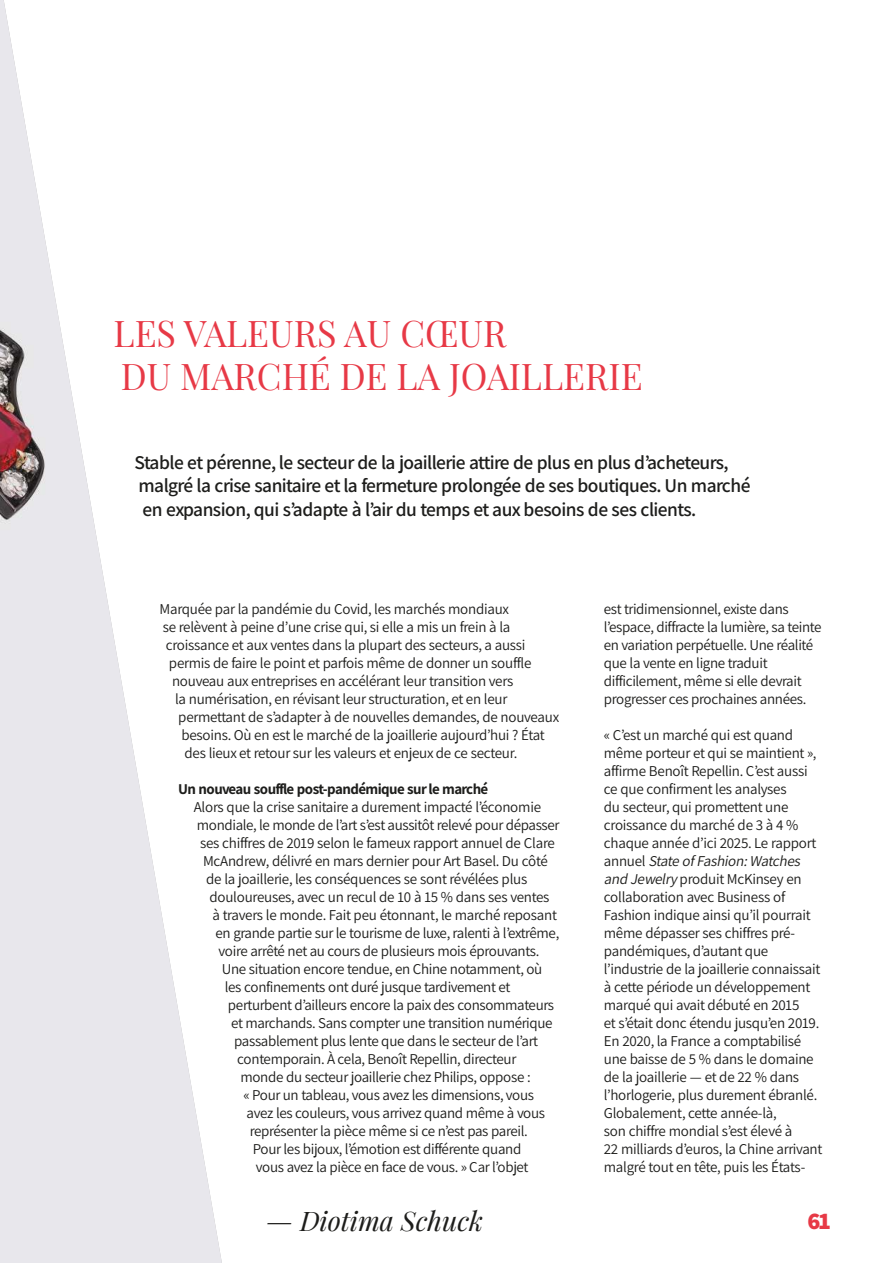
<style>
.page{position:relative;width:893px;height:1263px;background:#fff}
.page>*{position:absolute;margin:0;border:0;box-sizing:border-box;transform-origin:0 0}
.t1{font:36px/43.2px "Playfair Display";color:#e73946}
.t2{font:italic 27px "Playfair Display";color:#1d1d1b}
.t3{font:800 24px "Assistant Roman";color:#e73946}
.t4{font:600 19.5px/23.4px "Assistant Roman";letter-spacing:-.03em;color:#1d1d1b}
.t5{font:15px/18px "Assistant Roman";letter-spacing:-.02em;color:#1d1d1b}
.t6{font:700 15px "Assistant Roman";letter-spacing:-.04em;color:#1d1d1b}
.s1{font-style:italic}
</style>
<div class="page">
<img style="left:0;top:0;width:222px;height:1263px">
<h1 class="t1" style="left:113px;top:311px;width:531px">LES VALEURS AU CŒUR<br>DU MARCHÉ DE LA JOAILLERIE</h1>
<h3 class="t4" style="left:134px;top:450px;width:618px">Stable et pérenne, le secteur de la joaillerie attire de plus en plus d’acheteurs, malgré la crise sanitaire et la fermeture prolongée de ses boutiques. Un marché en expansion, qui s’adapte à l’air du temps et aux besoins de ses clients.</h3>
<p class="t5" style="left:160px;top:600px;width:351px">Marquée par la pandémie du Covid, les marchés mondiaux</p>
<p class="t5" style="left:163px;top:618px;width:349px">se relèvent à peine d’une crise qui, si elle a mis un frein à la</p>
<p class="t5" style="left:166px;top:636px;width:361px">croissance et aux ventes dans la plupart des secteurs, a aussi</p>
<p class="t5" style="left:169px;top:654px;width:364px">permis de faire le point et parfois même de donner un souffle</p>
<p class="t5" style="left:172px;top:672px;width:343px">nouveau aux entreprises en accélérant leur transition vers</p>
<p class="t5" style="left:175px;top:690px;width:334px">la numérisation, en révisant leur structuration, et en leur</p>
<p class="t5" style="left:178px;top:708px;width:382px">permettant de s’adapter à de nouvelles demandes, de nouveaux</p>
<p class="t5" style="left:181px;top:726px;width:365px">besoins. Où en est le marché de la joaillerie aujourd’hui ? État</p>
<p class="t5" style="left:184px;top:744px;width:334px">des lieux et retour sur les valeurs et enjeux de ce secteur.</p>
<p class="t5" style="left:194px;top:798px;width:349px">Alors que la crise sanitaire a durement impacté l’économie</p>
<p class="t5" style="left:197px;top:816px;width:364px">mondiale, le monde de l’art s’est aussitôt relevé pour dépasser</p>
<p class="t5" style="left:200px;top:834px;width:356px">ses chiffres de 2019 selon le fameux rapport annuel de Clare</p>
<p class="t5" style="left:203px;top:852px;width:346px">McAndrew, délivré en mars dernier pour Art Basel. Du côté</p>
<p class="t5" style="left:206px;top:870px;width:323px">de la joaillerie, les conséquences se sont révélées plus</p>
<p class="t5" style="left:209px;top:888px;width:342px">douloureuses, avec un recul de 10 à 15 % dans ses ventes</p>
<p class="t5" style="left:212px;top:906px;width:346px">à travers le monde. Fait peu étonnant, le marché reposant</p>
<p class="t5" style="left:216px;top:924px;width:345px">en grande partie sur le tourisme de luxe, ralenti à l’extrême,</p>
<p class="t5" style="left:219px;top:942px;width:322px">voire arrêté net au cours de plusieurs mois éprouvants.</p>
<p class="t5" style="left:222px;top:960px;width:322px">Une situation encore tendue, en Chine notamment, où</p>
<p class="t5" style="left:225px;top:978px;width:287px">les confinements ont duré jusque tardivement et</p>
<p class="t5" style="left:228px;top:996px;width:328px">perturbent d’ailleurs encore la paix des consommateurs</p>
<p class="t5" style="left:231px;top:1014px;width:323px">et marchands. Sans compter une transition numérique</p>
<p class="t5" style="left:234px;top:1032px;width:305px">passablement plus lente que dans le secteur de l’art</p>
<p class="t5" style="left:237px;top:1050px;width:281px">contemporain. À cela, Benoît Repellin, directeur</p>
<p class="t5" style="left:240px;top:1068px;width:292px">monde du secteur joaillerie chez Philips, oppose :</p>
<p class="t5" style="left:243px;top:1086px;width:292px">« Pour un tableau, vous avez les dimensions, vous</p>
<p class="t5" style="left:247px;top:1104px;width:300px">avez les couleurs, vous arrivez quand même à vous</p>
<p class="t5" style="left:250px;top:1122px;width:280px">représenter la pièce même si ce n’est pas pareil.</p>
<p class="t5" style="left:253px;top:1140px;width:270px">Pour les bijoux, l’émotion est différente quand</p>
<p class="t5" style="left:256px;top:1158px;width:274px">vous avez la pièce en face de vous. » Car l’objet</p>
<p class="t6" style="left:178px;top:779px;width:312px">Un nouveau souffle post-pandémique sur le marché</p>
<h2 class="t2" style="left:266px;top:1202px;width:218px">— Diotima Schuck</h2>
<p class="t5" style="left:604px;top:600px;width:219px">est tridimensionnel, existe dans l’espace, diffracte la lumière, sa teinte en variation perpétuelle. Une réalité que la vente en ligne traduit difficilement, même si elle devrait progresser ces prochaines années.</p>
<p class="t5" style="left:604px;top:726px;width:220px">« C’est un marché qui est quand même porteur et qui se maintient », affirme Benoît Repellin. C’est aussi ce que confirment les analyses<br>du secteur, qui promettent une croissance du marché de 3 à 4 % chaque année d’ici 2025. Le rapport a n n u e l <span class="s1">State of Fashion: Watches andJewelry</span>produit McKinsey en collaboration avec Business of Fashion indique ainsi qu’il pourrait même dépasser ses chiffres pré&shy;pandémiques, d’autant que l’industrie de la joaillerie connaissait à cette période un développement marqué qui avait débuté en 2015<br>et s’était donc étendu jusqu’en 2019.<br>En 2020, la France a comptabilisé une baisse de 5 % dans le domaine de la joaillerie — et de 22 % dans l’horlogerie, plus durement ébranlé.<br>Globalement, cette année-là,<br>son chiffre mondial s’est élevé à<br>22 milliards d’euros, la Chine arrivant malgré tout en tête, puis les États-</p>
<h3 class="t3" style="left:807px;top:1205px;width:25px">61</h3>
</div>
